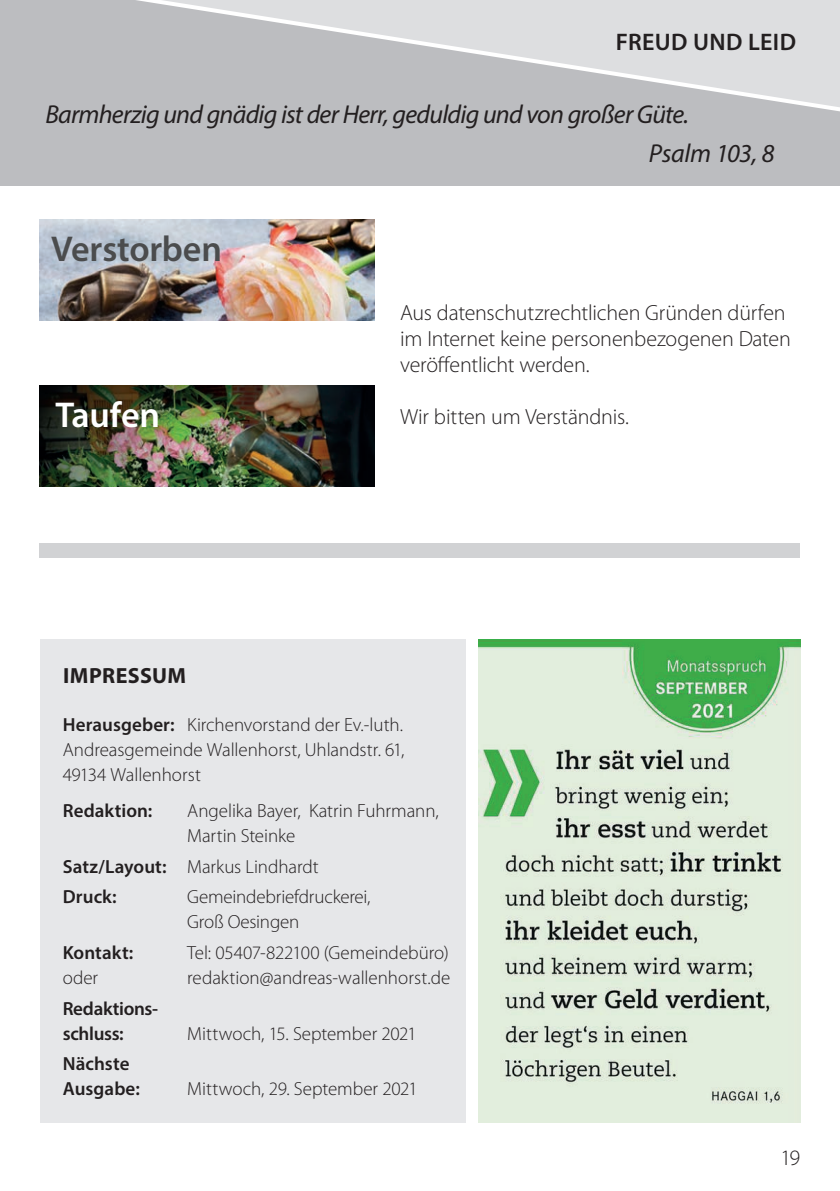
<style>
.page{position:relative;width:840px;height:1191px;background:#fff}
.page>*{position:absolute;margin:0;border:0;box-sizing:border-box;transform-origin:0 0}
.t1{font:600 36px "Myriad Pro";letter-spacing:-.005em;color:#4b4c4d}
.t2{font:600 36px "Myriad Pro";letter-spacing:-.005em;color:#fff}
.t3{font:italic 26px/39.4px "Myriad Pro";letter-spacing:-.03em;color:#231f20}
.t4{font:600 24px "Myriad Pro";letter-spacing:.015em;color:#231f20}
.t5{font:300 22px/26px "Myriad Pro";letter-spacing:-.01em;color:#231f20}
.t6{font:700 22px "Myriad Pro";letter-spacing:.02em;color:#231f20}
.t7{font:300 19px/25px "Myriad Pro";letter-spacing:-.005em;color:#231f20}
.t8{font:600 19px/30.6px "Myriad Pro";letter-spacing:.005em;color:#231f20}
.t9{font:600 19px/25px "Myriad Pro";letter-spacing:-.015em;color:#231f20}
.s1{font-weight:600}
.s2{font-weight:300}
</style>
<div class="page">
<div style="left:0;top:0;width:839px;height:186px;background:#bcbdc0"></div>
<img style="left:40px;top:220px;width:334px;height:100px">
<div style="left:40px;top:543px;width:759px;height:15px;background:#d1d2d4"></div>
<div style="left:40px;top:639px;width:425px;height:484px;background:#e6e7e9"></div>
<svg style="left:136px;top:0;width:703px;height:111px"></svg>
<img style="left:40px;top:386px;width:334px;height:100px">
<img style="left:478px;top:640px;width:321px;height:483px">
<p class="t4" style="left:615px;top:27px;width:181px">FREUD UND LEID</p>
<h2 class="t3" style="left:648px;top:94px;width:127px;text-indent:-603px">Barmherzig und gnädig ist der Herr, geduldig und von großer Güte.<br>Psalm 103, 8</h2>
<h1 class="t1" style="left:51px;top:226px;width:172px">Verstorben</h1>
<h1 class="t2" style="left:55px;top:392px;width:106px">Taufen</h1>
<p class="t5" style="left:400px;top:300px;width:392px">Aus datenschutzrechtlichen Gründen dürfen im Internet keine personenbezogenen Daten veröffentlicht werden.</p>
<p class="t5" style="left:400px;top:404px;width:230px">Wir bitten um Verständnis.</p>
<p class="t6" style="left:63px;top:661px;width:125px">IMPRESSUM</p>
<p class="t7" style="left:63px;top:712px;width:343px;text-align:justify"><span class="s1">Herausgeber:</span> Kirchenvorstand der Ev.-luth.<br>Andreasgemeinde Wallenhorst, Uhlandstr. 61, 49134 Wallenhorst</p>
<p class="t8" style="left:63px;top:795px;width:91px">Redaktion:</p>
<p class="t7" style="left:187px;top:798px;width:253px">Angelika Bayer, Katrin Fuhrmann,<br>Martin Steinke</p>
<p class="t8" style="left:63px;top:850px;width:257px">Satz/Layout: <span class="s2">Markus Lindhardt<br></span>Druck:</p>
<p class="t7" style="left:187px;top:885px;width:185px">Gemeindebriefdruckerei,<br>Groß Oesingen</p>
<p class="t8" style="left:63px;top:937px;width:72px">Kontakt:</p>
<p class="t7" style="left:187px;top:940px;width:263px">Tel: 05407-822100 (Gemeindebüro)</p>
<p class="t7" style="left:63px;top:965px;width:37px">oder</p>
<p class="t7" style="left:187px;top:965px;width:264px">redaktion@andreas-wallenhorst.de</p>
<p class="t9" style="left:63px;top:995px;width:97px">Redaktions&shy;schluss:</p>
<p class="t7" style="left:187px;top:1021px;width:231px">Mittwoch, 15. September 2021</p>
<p class="t8" style="left:63px;top:1051px;width:79px;line-height:25px">Nächste<br>Ausgabe:</p>
<p class="t7" style="left:187px;top:1077px;width:232px">Mittwoch, 29. September 2021</p>
<p class="t5" style="left:780px;top:1145px;width:21px">19</p>
</div>
